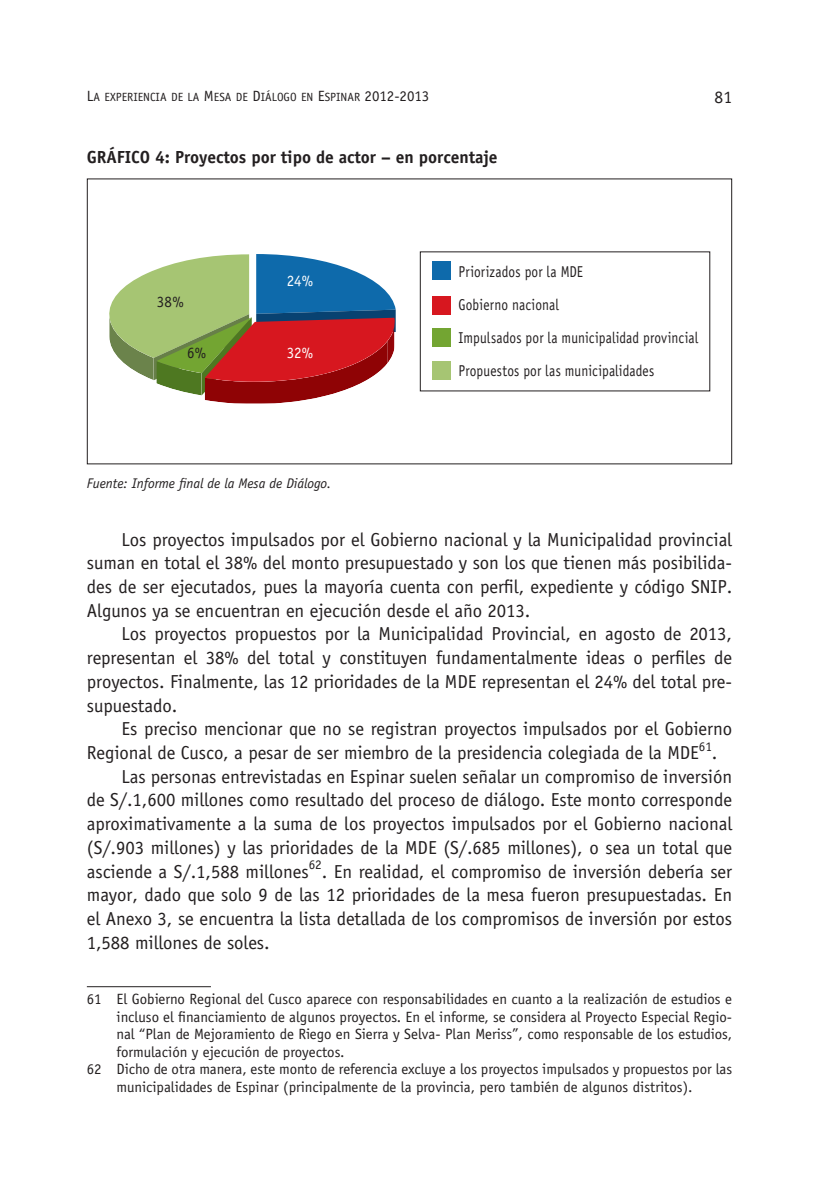
<style>
.page{position:relative;width:819px;height:1191px;background:#fff}
.page>*{position:absolute;margin:0;border:0;box-sizing:border-box;transform-origin:0 0}
.t1{font:18.9px/23.6px "Officina Sans";letter-spacing:-.005em;color:#231f20;text-align:justify}
.t2{font:700 17.5px "Officina Sans";letter-spacing:-.005em;color:#231f20}
.t3{font:17.5px "Officina Sans";color:#231f20}
.t4{font:15.75px/32.9px "Officina Sans";letter-spacing:.01em;color:#231f20;scale:.85 1}
.t5{font:15.75px "Officina Sans";color:#fff;scale:.95 1}
.t6{font:15.75px "Officina Sans";letter-spacing:.01em;color:#231f20;scale:.95 1}
.t7{font:14.88px "Officina Sans";color:#231f20}
.t8{font:italic 14px "Officina Sans";letter-spacing:-.005em;color:#231f20}
.t9{font:13.12px "Officina Sans";color:#231f20}
.t10{font:11.9px "Officina Sans Book SC800";color:#231f20}
.s1{font-size:14.88px}
</style>
<div class="page">
<svg style="left:109px;top:254px;width:287px;height:149px"></svg>
<div style="left:87px;top:178px;width:645px;height:286px;border:1px solid #231f20"></div>
<hr style="left:87px;top:986px;width:124px;height:1px;background:#231f20">
<div style="left:432px;top:261px;width:19px;height:19px;background:#0e6aab"></div>
<div style="left:432px;top:361px;width:19px;height:19px;background:#a6c573"></div>
<div style="left:432px;top:295px;width:19px;height:19px;background:#d7171f"></div>
<div style="left:432px;top:328px;width:19px;height:18px;background:#73a532"></div>
<p class="t10" style="left:87px;top:90px;width:344px"><span class="s1">L</span>A EXPERIENCIA DE LA <span class="s1">M</span>ESA DE <span class="s1">D</span>IÁLOGO EN <span class="s1">E</span>SPINAR <span class="s1">2012-2013</span></p>
<p class="t3" style="left:714px;top:87px;width:19px">81</p>
<p class="t2" style="left:87px;top:146px;width:412px">GRÁFICO 4: Proyectos por tipo de actor – en porcentaje</p>
<p class="t6" style="left:157px;top:293px;width:30px">38%</p>
<p class="t5" style="left:287px;top:271px;width:29px">24%</p>
<p class="t6" style="left:187px;top:343px;width:22px">6%</p>
<p class="t5" style="left:287px;top:343px;width:29px">32%</p>
<p class="t8" style="left:87px;top:475px;width:246px">Fuente: Informe final de la Mesa de Diálogo.</p>
<p class="t4" style="left:458px;top:255px;width:283px">Priorizados por la MDE<br>Gobierno nacional<br>Impulsados por la municipalidad provincial<br>Propuestos por las municipalidades</p>
<p class="t1" style="left:87px;top:527px;width:646px;text-indent:35px">Los proyectos impulsados por el Gobierno nacional y la Municipalidad provincial suman en total el 38% del monto presupuestado y son los que tienen más posibilida&shy;des de ser ejecutados, pues la mayoría cuenta con perfil, expediente y código SNIP.<br>Algunos ya se encuentran en ejecución desde el año 2013.</p>
<p class="t1" style="left:87px;top:622px;width:646px;text-indent:35px">Los proyectos propuestos por la Municipalidad Provincial, en agosto de 2013, representan el 38% del total y constituyen fundamentalmente ideas o perfiles de proyectos. Finalmente, las 12 prioridades de la MDE representan el 24% del total pre&shy;supuestado.</p>
<p class="t1" style="left:87px;top:717px;width:646px;text-indent:35px">Es preciso mencionar que no se registran proyectos impulsados por el Gobierno<br>Regional de Cusco, a pesar de ser miembro de la presidencia colegiada de la MDE</p>
<p class="t9" style="left:698px;top:738px;width:15px">61</p>
<p class="t1" style="left:711px;top:741px;width:7px">.</p>
<p class="t1" style="left:122px;top:764px;width:612px">Las personas entrevistadas en Espinar suelen señalar un compromiso de inversión</p>
<p class="t1" style="left:87px;top:788px;width:646px">de S/.1,600 millones como resultado del proceso de diálogo. Este monto corresponde</p>
<p class="t1" style="left:87px;top:812px;width:646px">aproximativamente a la suma de los proyectos impulsados por el Gobierno nacional</p>
<p class="t1" style="left:87px;top:835px;width:646px">(S/.903 millones) y las prioridades de la MDE (S/.685 millones), o sea un total que</p>
<p class="t1" style="left:87px;top:859px;width:223px">asciende a S/.1,588 millones</p>
<p class="t9" style="left:308px;top:857px;width:15px">62</p>
<p class="t1" style="left:87px;top:859px;width:646px;text-indent:235px">. En realidad, el compromiso de inversión debería ser mayor, dado que solo 9 de las 12 prioridades de la mesa fueron presupuestadas. En el Anexo 3, se encuentra la lista detallada de los compromisos de inversión por estos 1,588 millones de soles.</p>
<p class="t7" style="left:87px;top:990px;width:646px">61 El Gobierno Regional del Cusco aparece con responsabilidades en cuanto a la realización de estudios e</p>
<p class="t7" style="left:117px;top:1008px;width:617px">incluso el financiamiento de algunos proyectos. En el informe, se considera al Proyecto Especial Regio-</p>
<p class="t7" style="left:117px;top:1025px;width:617px">nal “Plan de Mejoramiento de Riego en Sierra y Selva- Plan Meriss”, como responsable de los estudios,</p>
<p class="t7" style="left:117px;top:1043px;width:229px">formulación y ejecución de proyectos.</p>
<p class="t7" style="left:87px;top:1060px;width:646px">62 Dicho de otra manera, este monto de referencia excluye a los proyectos impulsados y propuestos por las</p>
<p class="t7" style="left:117px;top:1078px;width:577px">municipalidades de Espinar (principalmente de la provincia, pero también de algunos distritos).</p>
</div>
